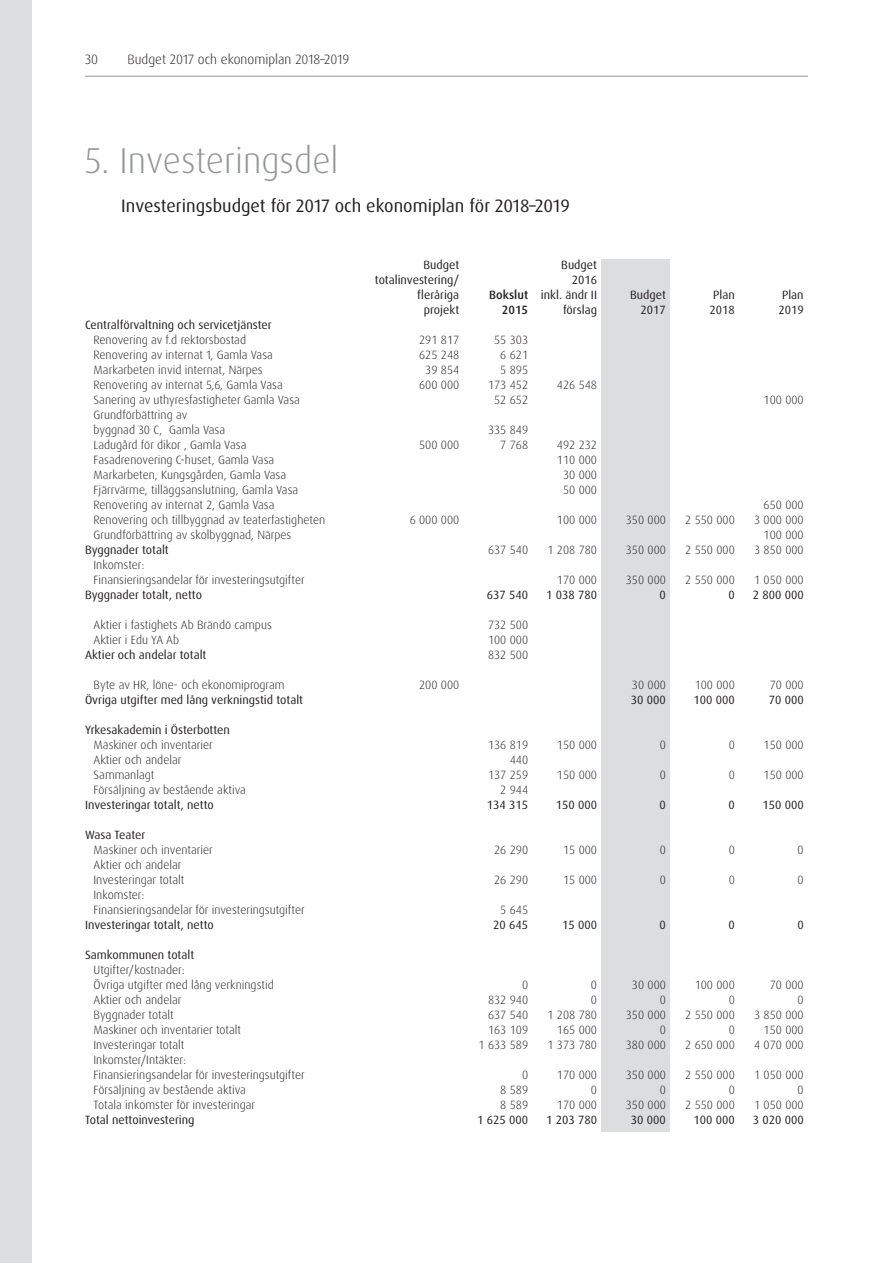
<style>
.page{position:relative;width:893px;height:1263px;background:#fff}
.page>*{position:absolute;margin:0;border:0;box-sizing:border-box;transform-origin:0 0}
.t1{font:300 36px "Dax Pro";color:#939598}
.t2{font:18px "Dax Pro";color:#231f20}
.t3{font:300 13.5px "Dax Pro";color:#231f20}
.t4{font:300 12px/15px "Dax Pro";color:#231f20;text-align:right}
.t5{font:12px/15px "Dax Pro";color:#231f20;text-align:right}
.t6{font:500 12px/15px "Dax Pro";color:#231f20;text-align:right}
</style>
<div class="page">
<hr style="left:85px;top:76px;width:723px;height:1px;background:#939598">
<div style="left:0;top:0;width:32px;height:1263px;background:#dcdddf"></div>
<div style="left:601px;top:259px;width:69px;height:873px;background:#dcdddf"></div>
<p class="t3" style="left:85px;top:50px;width:15px">30</p>
<p class="t3" style="left:128px;top:50px;width:223px">Budget 2017 och ekonomiplan 2018–2019</p>
<h1 class="t1" style="left:85px;top:137px;width:255px">5. Investeringsdel</h1>
<h2 class="t2" style="left:121px;top:194px;width:450px">Investeringsbudget för 2017 och ekonomiplan för 2018–2019</h2>
<p class="t5" style="left:85px;top:317px;width:188px">Centralförvaltning och servicetjänster</p>
<p class="t4" style="left:94px;top:332px;width:233px;text-align:left">Renovering av f.d rektorsbostad<br>Renovering av internat 1, Gamla Vasa Markarbeten invid internat, Närpes<br>Renovering av internat 5,6, Gamla Vasa Sanering av uthyresfastigheter Gamla Vasa Grundförbättring av<br>byggnad 30 C, Gamla Vasa<br>Ladugård för dikor , Gamla Vasa Fasadrenovering C-huset, Gamla Vasa Markarbeten, Kungsgården, Gamla Vasa Fjärrvärme, tilläggsanslutning, Gamla Vasa Renovering av internat 2, Gamla Vasa Renovering och tillbyggnad av teaterfastigheten Grundförbättring av skolbyggnad, Närpes</p>
<p class="t5" style="left:85px;top:542px;width:85px">Byggnader totalt</p>
<p class="t4" style="left:94px;top:557px;width:213px;text-align:left">Inkomster:<br>Finansieringsandelar för investeringsutgifter</p>
<p class="t5" style="left:85px;top:587px;width:119px">Byggnader totalt, netto</p>
<p class="t4" style="left:94px;top:617px;width:180px;text-align:left">Aktier i fastighets Ab Brändö campus<br>Aktier i Edu YA Ab</p>
<p class="t5" style="left:85px;top:647px;width:123px">Aktier och andelar totalt</p>
<p class="t4" style="left:94px;top:677px;width:193px">Byte av HR, löne- och ekonomiprogram</p>
<p class="t5" style="left:85px;top:692px;width:220px">Övriga utgifter med lång verkningstid totalt</p>
<p class="t5" style="left:85px;top:722px;width:146px">Yrkesakademin i Österbotten</p>
<p class="t4" style="left:94px;top:737px;width:154px;text-align:left">Maskiner och inventarier<br>Aktier och andelar<br>Sammanlagt<br>Försäljning av bestående aktiva</p>
<p class="t5" style="left:85px;top:797px;width:130px">Investeringar totalt, netto</p>
<p class="t5" style="left:85px;top:827px;width:62px">Wasa Teater</p>
<p class="t4" style="left:94px;top:842px;width:213px;text-align:left">Maskiner och inventarier<br>Aktier och andelar<br>Investeringar totalt<br>Inkomster:<br>Finansieringsandelar för investeringsutgifter</p>
<p class="t5" style="left:85px;top:917px;width:130px">Investeringar totalt, netto</p>
<p class="t5" style="left:85px;top:947px;width:111px">Samkommunen totalt</p>
<p class="t4" style="left:94px;top:962px;width:213px;text-align:left">Utgifter/kostnader:<br>Övriga utgifter med lång verkningstid<br>Aktier och andelar<br>Byggnader totalt<br>Maskiner och inventarier totalt<br>Investeringar totalt<br>Inkomster/Intäkter:<br>Finansieringsandelar för investeringsutgifter<br>Försäljning av bestående aktiva<br>Totala inkomster för investeringar</p>
<p class="t5" style="left:85px;top:1112px;width:111px">Total nettoinvestering</p>
<p class="t5" style="left:375px;top:257px;width:86px">Budget totalinvestering/ fleråriga<br>projekt</p>
<p class="t4" style="left:419px;top:332px;width:42px;text-align:center">291 817<br>625 248<br>39 854<br>600 000</p>
<p class="t4" style="left:419px;top:437px;width:42px">500 000</p>
<p class="t4" style="left:410px;top:512px;width:51px">6 000 000</p>
<p class="t4" style="left:419px;top:677px;width:42px">200 000</p>
<p class="t6" style="left:489px;top:287px;width:40px">Bokslut<br>2015</p>
<p class="t4" style="left:488px;top:332px;width:42px">55 303<br>6 621<br>5 895<br>173 452<br>52 652</p>
<p class="t4" style="left:488px;top:422px;width:42px">335 849<br>7 768</p>
<p class="t4" style="left:488px;top:542px;width:42px">637 540</p>
<p class="t5" style="left:487px;top:587px;width:43px">637 540</p>
<p class="t4" style="left:488px;top:617px;width:42px;text-align:justify">732 500<br>100 000<br>832 500</p>
<p class="t5" style="left:541px;top:257px;width:58px">Budget<br>2016<br>inkl. ändr II förslag</p>
<p class="t4" style="left:557px;top:377px;width:42px">426 548</p>
<p class="t4" style="left:557px;top:437px;width:42px;text-align:center">492 232<br>110 000<br>30 000<br>50 000</p>
<p class="t4" style="left:557px;top:512px;width:42px">100 000</p>
<p class="t4" style="left:547px;top:542px;width:51px">1 208 780</p>
<p class="t4" style="left:557px;top:572px;width:42px">170 000</p>
<p class="t5" style="left:546px;top:587px;width:52px">1 038 780</p>
<p class="t4" style="left:488px;top:737px;width:42px">136 819<br>440<br>137 259<br>2 944</p>
<p class="t5" style="left:487px;top:797px;width:43px">134 315</p>
<p class="t4" style="left:494px;top:842px;width:35px">26 290</p>
<p class="t4" style="left:494px;top:872px;width:35px">26 290</p>
<p class="t4" style="left:500px;top:902px;width:29px">5 645</p>
<p class="t5" style="left:493px;top:917px;width:36px">20 645</p>
<p class="t4" style="left:557px;top:737px;width:42px">150 000</p>
<p class="t4" style="left:557px;top:767px;width:42px">150 000</p>
<p class="t5" style="left:556px;top:797px;width:43px">150 000</p>
<p class="t4" style="left:563px;top:842px;width:35px">15 000</p>
<p class="t4" style="left:563px;top:872px;width:35px">15 000</p>
<p class="t5" style="left:562px;top:917px;width:36px">15 000</p>
<p class="t4" style="left:479px;top:977px;width:51px">0<br>832 940<br>637 540<br>163 109<br>1 633 589</p>
<p class="t4" style="left:500px;top:1067px;width:29px;text-align:justify;text-indent:22px">0<br>8 589<br>8 589</p>
<p class="t5" style="left:477px;top:1112px;width:52px">1 625 000</p>
<p class="t4" style="left:547px;top:977px;width:51px">0<br>0<br>1 208 780<br>165 000<br>1 373 780</p>
<p class="t4" style="left:557px;top:1067px;width:42px">170 000<br>0<br>170 000</p>
<p class="t5" style="left:546px;top:1112px;width:52px">1 203 780</p>
<p class="t5" style="left:630px;top:287px;width:37px">Budget<br>2017</p>
<p class="t5" style="left:709px;top:287px;width:27px;text-align:center">Plan<br>2018</p>
<p class="t5" style="left:778px;top:287px;width:27px;text-align:center">Plan<br>2019</p>
<p class="t4" style="left:764px;top:392px;width:42px">100 000</p>
<p class="t4" style="left:626px;top:512px;width:42px">350 000</p>
<p class="t4" style="left:626px;top:542px;width:42px">350 000</p>
<p class="t4" style="left:626px;top:572px;width:42px">350 000</p>
<p class="t5" style="left:660px;top:587px;width:8px">0</p>
<p class="t4" style="left:685px;top:512px;width:51px">2 550 000</p>
<p class="t4" style="left:685px;top:542px;width:51px">2 550 000</p>
<p class="t4" style="left:685px;top:572px;width:51px">2 550 000</p>
<p class="t5" style="left:728px;top:587px;width:8px">0</p>
<p class="t4" style="left:754px;top:497px;width:51px">650 000<br>3 000 000<br>100 000<br>3 850 000</p>
<p class="t4" style="left:754px;top:572px;width:51px">1 050 000</p>
<p class="t5" style="left:753px;top:587px;width:52px">2 800 000</p>
<p class="t4" style="left:632px;top:677px;width:35px">30 000</p>
<p class="t5" style="left:631px;top:692px;width:36px">30 000</p>
<p class="t4" style="left:660px;top:737px;width:8px">0</p>
<p class="t4" style="left:660px;top:767px;width:8px">0</p>
<p class="t5" style="left:660px;top:797px;width:8px">0</p>
<p class="t4" style="left:660px;top:842px;width:8px">0</p>
<p class="t4" style="left:660px;top:872px;width:8px">0</p>
<p class="t5" style="left:660px;top:917px;width:8px">0</p>
<p class="t4" style="left:695px;top:677px;width:42px">100 000</p>
<p class="t5" style="left:693px;top:692px;width:43px">100 000</p>
<p class="t4" style="left:729px;top:737px;width:8px">0</p>
<p class="t4" style="left:729px;top:767px;width:8px">0</p>
<p class="t5" style="left:728px;top:797px;width:8px">0</p>
<p class="t4" style="left:729px;top:842px;width:8px">0</p>
<p class="t4" style="left:729px;top:872px;width:8px">0</p>
<p class="t5" style="left:728px;top:917px;width:8px">0</p>
<p class="t4" style="left:770px;top:677px;width:35px">70 000</p>
<p class="t5" style="left:769px;top:692px;width:36px">70 000</p>
<p class="t4" style="left:764px;top:737px;width:42px">150 000</p>
<p class="t4" style="left:764px;top:767px;width:42px">150 000</p>
<p class="t5" style="left:762px;top:797px;width:43px">150 000</p>
<p class="t4" style="left:797px;top:842px;width:8px">0</p>
<p class="t4" style="left:797px;top:872px;width:8px">0</p>
<p class="t5" style="left:797px;top:917px;width:8px">0</p>
<p class="t4" style="left:626px;top:977px;width:42px">30 000<br>0<br>350 000<br>0<br>380 000</p>
<p class="t4" style="left:626px;top:1067px;width:42px">350 000<br>0<br>350 000</p>
<p class="t5" style="left:631px;top:1112px;width:36px">30 000</p>
<p class="t4" style="left:685px;top:977px;width:51px">100 000<br>0<br>2 550 000<br>0<br>2 650 000</p>
<p class="t4" style="left:685px;top:1067px;width:51px">2 550 000<br>0<br>2 550 000</p>
<p class="t5" style="left:693px;top:1112px;width:43px">100 000</p>
<p class="t4" style="left:754px;top:977px;width:51px">70 000<br>0<br>3 850 000<br>150 000<br>4 070 000</p>
<p class="t4" style="left:754px;top:1067px;width:51px">1 050 000<br>0<br>1 050 000</p>
<p class="t5" style="left:753px;top:1112px;width:52px">3 020 000</p>
</div>
